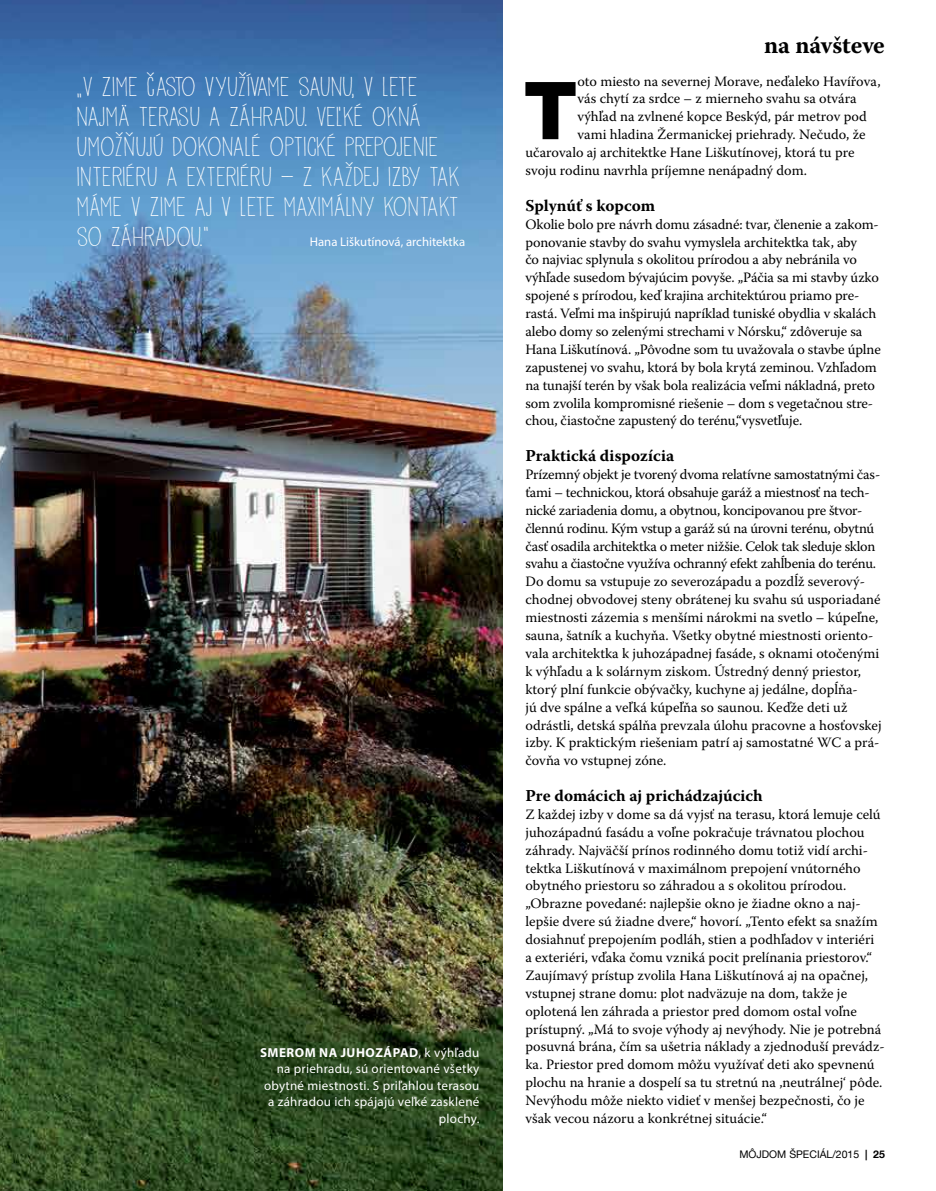
<style>
.page{position:relative;width:936px;height:1191px;background:#fff}
.page>*{position:absolute;margin:0;border:0;box-sizing:border-box;transform-origin:0 0}
.t1{font:900 81.6px "Gotham";color:#000}
.t2{font:24px/30px "DK Pisang";color:#fff}
.t3{font:700 24px "Warnock Pro";color:#000}
.t4{font:700 16.5px "Warnock Pro";color:#000}
.t5{font:14.25px/17.9px "Warnock Pro";color:#000}
.t6{font:13.05px/16.5px "Myriad Pro";letter-spacing:.02em;color:#fff;text-align:right}
.t7{font:12.75px "Myriad Pro";color:#fff}
.t8{font:10.5px "Helvetica Neue LT Com";color:#000}
.s1{font-weight:700}
</style>
<div class="page">
<img style="left:0;top:0;width:502px;height:1191px">
<h2 class="t2" style="left:77px;top:72px;width:385px">„V ZIME ČASTO VYUŽÍVAME SAUNU, V LETE NAJMÄ TERASU A ZÁHRADU. VEĽKÉ OKNÁ UMOŽŇUJÚ DOKONALÉ OPTICKÉ PREPOJENIE INTERIÉRU A EXTERIÉRU - Z KAŽDEJ IZBY TAK MÁME V ZIME AJ V LETE MAXIMÁLNY KONTAKT SO ZÁHRADOU.“</h2>
<p class="t7" style="left:310px;top:234px;width:157px">Hana Liškutínová, architektka</p>
<p class="t6" style="left:260px;top:1044px;width:221px"><span class="s1">SM EROM NA JUHOZÁPAD</span>, k výhľadu na priehradu, sú orientované všetky obytné miestnosti. S priľahlou terasou a záhradou ich spájajú veľké zasklené plochy.</p>
<h2 class="t3" style="left:764px;top:31px;width:122px">na návšteve</h2>
<p class="t5" style="left:577px;top:72px;width:305px">oto miesto na severnej Morave, neďaleko Havířova,</p>
<p class="t5" style="left:577px;top:90px;width:281px">vás chytí za srdce – z mierneho svahu sa otvára</p>
<p class="t5" style="left:577px;top:107px;width:291px">výhľad na zvlnené kopce Beskýd, pár metrov pod</p>
<p class="t5" style="left:577px;top:125px;width:290px">vami hladina Žermanickej priehrady. Nečudo, že</p>
<p class="t5" style="left:525px;top:143px;width:330px">učarovalo aj architektke Hane Liškutínovej, ktorá tu pre</p>
<p class="t5" style="left:525px;top:161px;width:283px">svoju rodinu navrhla príjemne nenápadný dom.</p>
<p class="t4" style="left:525px;top:195px;width:131px">Splynúť s kopcom</p>
<p class="t5" style="left:525px;top:215px;width:357px">Okolie bolo pre návrh domu zásadné: tvar, členenie a zakom&shy;ponovanie stavby do svahu vymyslela architektka tak, aby<br>čo najviac splynula s okolitou prírodou a aby nebránila vo výhľade susedom bývajúcim povyše. „Páčia sa mi stavby úzko spojené s prírodou, keď krajina architektúrou priamo pre&shy;rastá. Veľmi ma inšpirujú napríklad tuniské obydlia v skalách alebo domy so zelenými strechami v Nórsku,“ zdôveruje sa Hana Liškutínová. „Pôvodne som tu uvažovala o stavbe úplne zapustenej vo svahu, ktorá by bola krytá zeminou. Vzhľadom na tunajší terén by však bola realizácia veľmi nákladná, preto som zvolila kompromisné riešenie – dom s vegetačnou stre&shy;chou, čiastočne zapustený do terénu,“vysvetľuje.</p>
<p class="t4" style="left:525px;top:446px;width:150px">Praktická dispozícia</p>
<p class="t5" style="left:525px;top:465px;width:358px">Prízemný objekt je tvorený dvoma relatívne samostatnými čas&shy;ťami – technickou, ktorá obsahuje garáž a miestnosť na tech&shy;nické zariadenia domu, a obytnou, koncipovanou pre štvor&shy;člennú rodinu. Kým vstup a garáž sú na úrovni terénu, obytnú časť osadila architektka o meter nižšie. Celok tak sleduje sklon svahu a čiastočne využíva ochranný efekt zahĺbenia do terénu.<br>Do domu sa vstupuje zo severozápadu a pozdĺž severový&shy;chodnej obvodovej steny obrátenej ku svahu sú usporiadané miestnosti zázemia s menšími nárokmi na svetlo – kúpeľne, sauna, šatník a kuchyňa. Všetky obytné miestnosti oriento&shy;vala architektka k juhozápadnej fasáde, s oknami otočenými k výhľadu a k solárnym ziskom. Ústredný denný priestor, ktorý plní funkcie obývačky, kuchyne aj jedálne, dopĺňa-<br>jú dve spálne a veľká kúpeľňa so saunou. Keďže deti už odrástli, detská spálňa prevzala úlohu pracovne a hosťovskej izby. K praktickým riešeniam patrí aj samostatné WC a prá&shy;čovňa vo vstupnej zóne.</p>
<p class="t4" style="left:525px;top:785px;width:239px">Pre domácich aj prichádzajúcich</p>
<p class="t5" style="left:525px;top:805px;width:360px">Z každej izby v dome sa dá vyjsť na terasu, ktorá lemuje celú juhozápadnú fasádu a voľne pokračuje trávnatou plochou záhrady. Najväčší prínos rodinného domu totiž vidí archi&shy;tektka Liškutínová v maximálnom prepojení vnútorného obytného priestoru so záhradou a s okolitou prírodou. „Obrazne povedané: najlepšie okno je žiadne okno a naj&shy;lepšie dvere sú žiadne dvere,“ hovorí. „Tento efekt sa snažím dosiahnuť prepojením podláh, stien a podhľadov v interiéri<br>a exteriéri, vďaka čomu vzniká pocit prelínania priestorov.“ Zaujímavý prístup zvolila Hana Liškutínová aj na opačnej, vstupnej strane domu: plot nadväzuje na dom, takže je oplotená len záhrada a priestor pred domom ostal voľne prístupný. „Má to svoje výhody aj nevýhody. Nie je potrebná posuvná brána, čím sa ušetria náklady a zjednoduší prevádz&shy;ka. Priestor pred domom môžu využívať deti ako spevnenú plochu na hranie a dospelí sa tu stretnú na ‚neutrálnej‘ pôde.<br>Nevýhodu môže niekto vidieť v menšej bezpečnosti, čo je však vecou názoru a konkrétnej situácie.“</p>
<h1 class="t1" style="left:523px;top:63px;width:55px">T</h1>
<p class="t8" style="left:739px;top:1147px;width:147px">MÔJDOM ŠPECIÁL/2015 <span class="s1">| 25</span></p>
</div>
